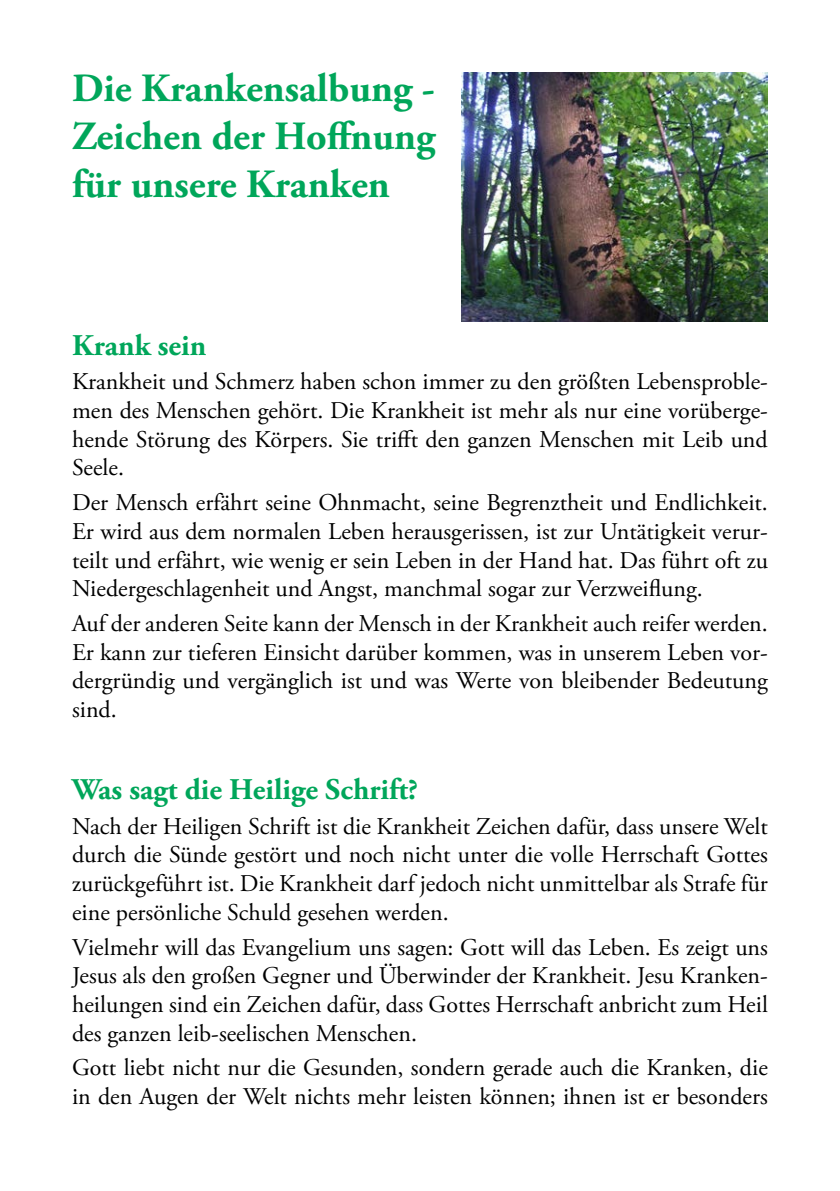
<style>
.page{position:relative;width:840px;height:1191px;background:#fff}
.page>*{position:absolute;margin:0;border:0;box-sizing:border-box;transform-origin:0 0}
.t1{font:700 40px/48px "Adobe Garamond Pro";color:#00a65a;text-align:justify}
.t2{font:700 30px "Adobe Garamond Pro";color:#00a65a}
.t3{font:24px/28.8px "Adobe Garamond Pro";color:#000;text-align:justify}
</style>
<div class="page">
<img style="left:461px;top:72px;width:306px;height:249px">
<h1 class="t1" style="left:72px;top:65px;width:364px">Die Krankensalbung - Zeichen der Hoffnung für unsere Kranken</h1>
<p class="t2" style="left:72px;top:327px;width:136px">Krank sein</p>
<p class="t3" style="left:72px;top:368px;width:697px">Krankheit und Schmerz haben schon immer zu den größten Lebensproble&shy;men des Menschen gehört. Die Krankheit ist mehr als nur eine vorüberge&shy;hende Störung des Körpers. Sie trifft den ganzen Menschen mit Leib und Seele.</p>
<p class="t3" style="left:72px;top:489px;width:697px">Der Mensch erfährt seine Ohnmacht, seine Begrenztheit und Endlichkeit.<br>Er wird aus dem normalen Leben herausgerissen, ist zur Untätigkeit verur&shy;teilt und erfährt, wie wenig er sein Leben in der Hand hat. Das führt oft zu Niedergeschlagenheit und Angst, manchmal sogar zur Verzweiflung.</p>
<p class="t3" style="left:72px;top:609px;width:697px">Auf der anderen Seite kann der Mensch in der Krankheit auch reifer werden.<br>Er kann zur tieferen Einsicht darüber kommen, was in unserem Leben vor&shy;dergründig und vergänglich ist und was Werte von bleibender Bedeutung sind.</p>
<p class="t2" style="left:72px;top:772px;width:347px">Was sagt die Heilige Schrift?</p>
<p class="t3" style="left:72px;top:812px;width:697px">Nach der Heiligen Schrift ist die Krankheit Zeichen dafür, dass unsere Welt durch die Sünde gestört und noch nicht unter die volle Herrschaft Gottes zurückgeführt ist. Die Krankheit darf jedoch nicht unmittelbar als Strafe für eine persönliche Schuld gesehen werden.</p>
<p class="t3" style="left:72px;top:933px;width:697px">Vielmehr will das Evangelium uns sagen: Gott will das Leben. Es zeigt uns Jesus als den großen Gegner und Überwinder der Krankheit. Jesu Kranken&shy;heilungen sind ein Zeichen dafür, dass Gottes Herrschaft anbricht zum Heil des ganzen leib-seelischen Menschen.</p>
<p class="t3" style="left:72px;top:1054px;width:697px">Gott liebt nicht nur die Gesunden, sondern gerade auch die Kranken, die in den Augen der Welt nichts mehr leisten können; ihnen ist er besonders</p>
</div>
